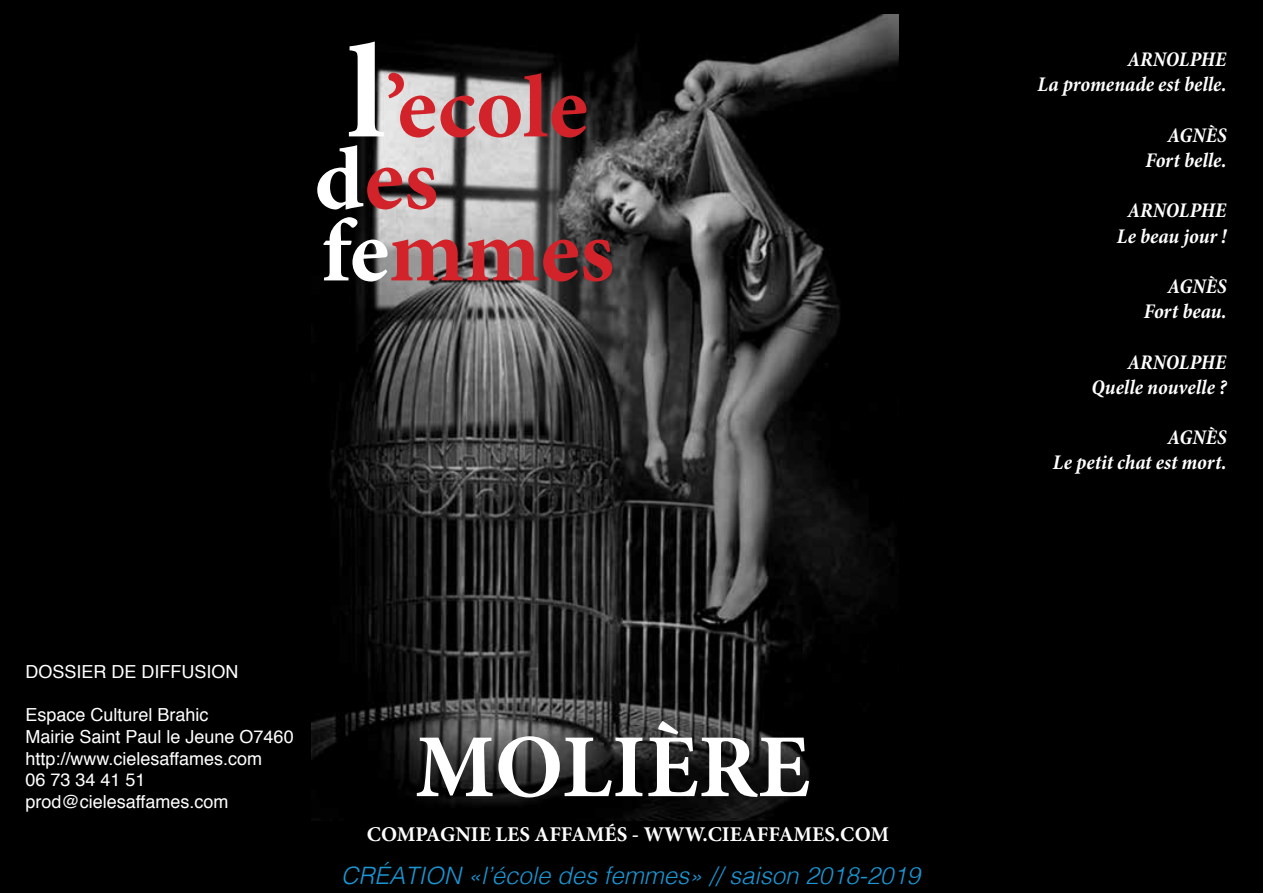
<style>
.page{position:relative;width:1263px;height:893px;background:#fff}
.page>*{position:absolute;margin:0;border:0;box-sizing:border-box;transform-origin:0 0}
.t1{font:700 90px/72px "Minion Pro";color:#d2232a}
.t2{font:700 90px "Minion Pro";color:#fff}
.t3{font:italic 300 24px "Helvetica";color:#1a96d4}
.t4{font:italic 700 condensed 21px/25.2px "Minion Pro";color:#fff;text-align:right}
.t5{font:700 21px "Minion Pro";color:#fff}
.t6{font:18px/21.6px "Helvetica";color:#fff}
.s1{font-size:135px;color:#fff}
.s2{color:#fff}
</style>
<div class="page">
<div style="left:0;top:0;width:1262px;height:877px;background:#000"></div>
<img style="left:311px;top:15px;width:588px;height:806px">
<div style="left:0;top:847px;width:1263px;height:46px;background:#000"></div>
<h1 class="t1" style="left:315px;top:71px;width:301px;text-indent:33px"><span class="s1">l</span>’ecole <span class="s2">d</span>es <span class="s2">fe</span>mmes</h1>
<p class="t4" style="left:1037px;top:47px;width:191px">ARNOLPHE<br>La promenade est belle.</p>
<p class="t4" style="left:1145px;top:122px;width:83px">AGNÈS<br>Fort belle.</p>
<p class="t4" style="left:1117px;top:198px;width:111px;text-align:center">ARNOLPHE<br>Le beau jour !</p>
<p class="t4" style="left:1144px;top:274px;width:84px">AGNÈS<br>Fort beau.</p>
<p class="t4" style="left:1091px;top:349px;width:137px">ARNOLPHE<br>Quelle nouvelle ?</p>
<p class="t4" style="left:1053px;top:425px;width:175px">AGNÈS<br>Le petit chat est mort.</p>
<p class="t6" style="left:26px;top:662px;width:215px">DOSSIER DE DIFFUSION</p>
<p class="t6" style="left:26px;top:705px;width:270px">Espace Culturel Brahic<br>Mairie Saint Paul le Jeune O7460 http://www.cielesaffames.com<br>06 73 34 41 51 prod@cielesaffames.com</p>
<h1 class="t2" style="left:415px;top:704px;width:396px">MOLIÈRE</h1>
<p class="t5" style="left:367px;top:820px;width:524px">COMPAGNIE LES AFFAMÉS - WWW.CIEAFFAMES.COM</p>
<h2 class="t3" style="left:341px;top:855px;width:580px">CRÉATION «l’école des femmes» // saison 2018-2019</h2>
</div>
